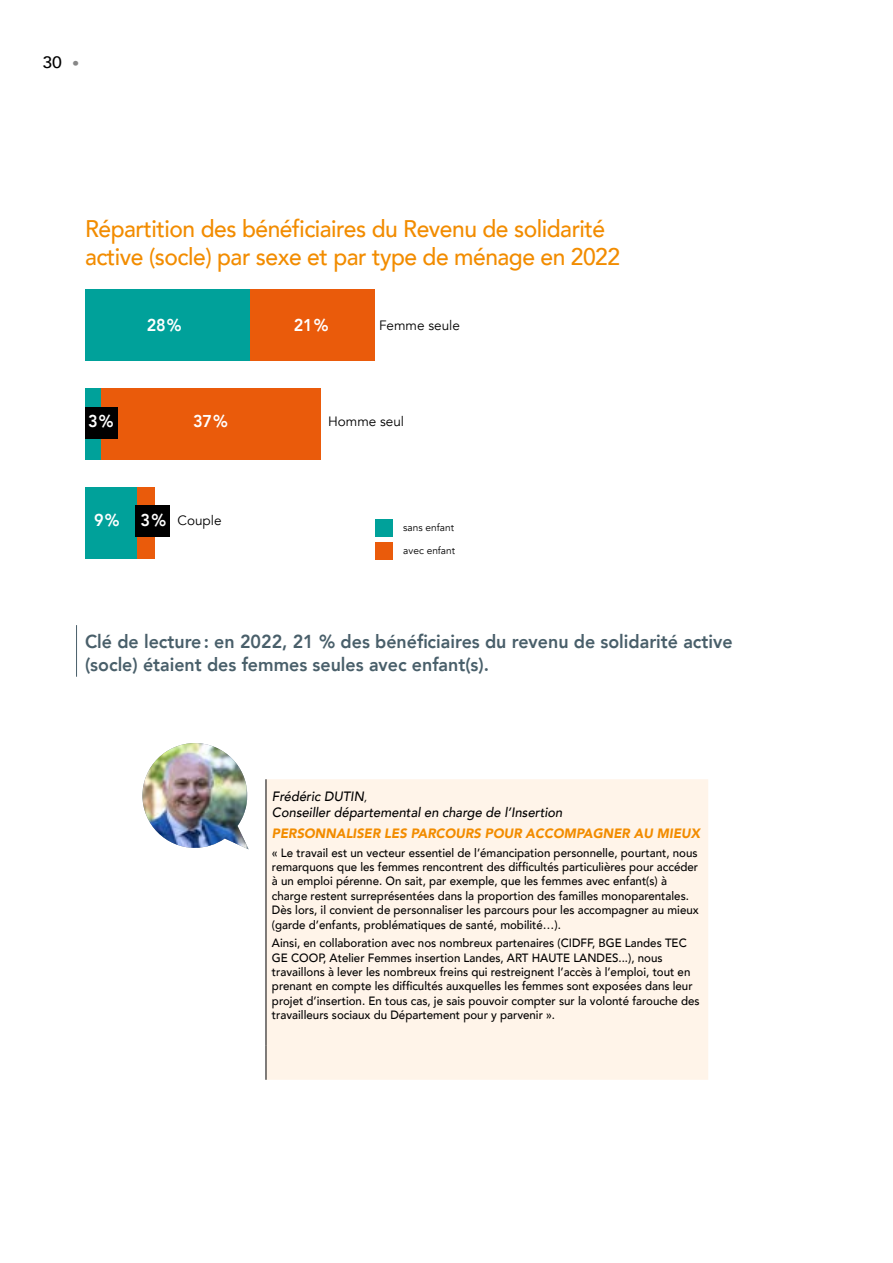
<style>
.page{position:relative;width:893px;height:1263px;background:#fff}
.page>*{position:absolute;margin:0;border:0;box-sizing:border-box;transform-origin:0 0}
.t1{font:500 24px/28.8px "Avenir";letter-spacing:-.02em;color:#f28c00;scale:.95 1}
.t2{font:800 18.75px/22.5px "Avenir";color:#495f6a;scale:.95 1}
.t3{font:800 17.1px "Avenir";color:#fff;scale:.95 1}
.t4{font:500 16.5px "Avenir";color:#000;scale:1.07 1}
.t5{font:italic 500 13.5px/16.2px "Avenir";color:#000;scale:.96 1}
.t6{font:italic 900 13.5px "Avenir";color:#f28c00;scale:.96 1}
.t7{font:13.5px "Avenir";color:#000}
.t8{font:500 12px/14.4px "Avenir";color:#000;scale:.96 1}
.t9{font:10.2px "Avenir";color:#000}
.s1{font-weight:900;font-size:13.5px;color:#878787}
.s2{font-weight:800;font-size:17.1px;color:#fff}
.s3{font-size:10.5px}
</style>
<div class="page">
<img style="left:142px;top:743px;width:105px;height:105px">
<div style="left:267px;top:779px;width:441px;height:301px;background:#fff4e9"></div>
<hr style="left:266px;top:779px;width:1px;height:267px;background:#000">
<hr style="left:266px;top:1046px;width:1px;height:34px;background:#000">
<hr style="left:76px;top:625px;width:1px;height:52px;background:#495f6a">
<div style="left:250px;top:289px;width:124px;height:72px;background:#ea5b0b"></div>
<div style="left:101px;top:388px;width:220px;height:72px;background:#ea5b0b"></div>
<div style="left:137px;top:487px;width:18px;height:72px;background:#ea5b0b"></div>
<div style="left:83px;top:289px;width:167px;height:72px;background:#00a19a"></div>
<div style="left:83px;top:388px;width:18px;height:72px;background:#00a19a"></div>
<div style="left:83px;top:487px;width:54px;height:72px;background:#00a19a"></div>
<div style="left:78px;top:407px;width:40px;height:32px;background:#000"></div>
<div style="left:375px;top:519px;width:18px;height:18px;background:#00a19a"></div>
<div style="left:375px;top:542px;width:18px;height:17px;background:#ea5b0b"></div>
<div style="left:78px;top:282px;width:7px;height:304px;background:#fff"></div>
<div style="left:136px;top:505px;width:34px;height:31px;background:#000"></div>
<h3 class="t4" style="left:43px;top:48px;width:36px">30 <span class="s1">•</span></h3>
<h1 class="t1" style="left:85px;top:213px;width:565px">Répartition des bénéficiaires du Revenu de solidarité active (socle) par sexe et par type de ménage en 2022</h1>
<h3 class="t3" style="left:147px;top:312px;width:38px">28 %</h3>
<h3 class="t3" style="left:294px;top:312px;width:38px">21 %</h3>
<p class="t7" style="left:379px;top:318px;width:82px">Femme seule</p>
<h3 class="t3" style="left:88px;top:408px;width:28px">3 %</h3>
<h3 class="t3" style="left:193px;top:408px;width:38px">37 %</h3>
<h3 class="t3" style="left:94px;top:507px;width:28px">9 %</h3>
<p class="t7" style="left:141px;top:513px;width:82px"><span class="s2">3 %</span> Couple</p>
<p class="t7" style="left:328px;top:414px;width:78px">Homme seul</p>
<p class="t9" style="left:403px;top:521px;width:52px">sans enfant</p>
<p class="t9" style="left:403px;top:544px;width:53px">avec enfant</p>
<h2 class="t2" style="left:85px;top:630px;width:683px">Clé de lecture: en 2022, 21 % des bénéficiaires du revenu de solidarité active (socle) étaient des femmes seules avec enfant(s).</h2>
<p class="t5" style="left:272px;top:789px;width:304px">Frédéric DUTIN<span class="s3">,<br></span>Conseiller départemental en charge de l’Insertion</p>
<p class="t6" style="left:272px;top:822px;width:447px">PERSONNALISER LES PARCOURS POUR ACCOMPAGNER AU MIEUX</p>
<p class="t8" style="left:272px;top:844px;width:446px">« Le travail est un vecteur essentiel de l’émancipation personnelle, pourtant, nous remarquons que les femmes rencontrent des difficultés particulières pour accéder à un emploi pérenne. On sait, par exemple, que les femmes avec enfant(s) à charge restent surreprésentées dans la proportion des familles monoparentales.<br>Dès lors, il convient de personnaliser les parcours pour les accompagner au mieux (garde d’enfants, problématiques de santé, mobilité…).</p>
<p class="t8" style="left:272px;top:935px;width:447px">Ainsi, en collaboration avec nos nombreux partenaires (CIDFF, BGE Landes TEC GE COOP, Atelier Femmes insertion Landes, ART HAUTE LANDES...), nous travaillons à lever les nombreux freins qui restreignent l’accès à l’emploi, tout en prenant en compte les difficultés auxquelles les femmes sont exposées dans leur projet d’insertion. En tous cas, je sais pouvoir compter sur la volonté farouche des travailleurs sociaux du Département pour y parvenir ».</p>
</div>
